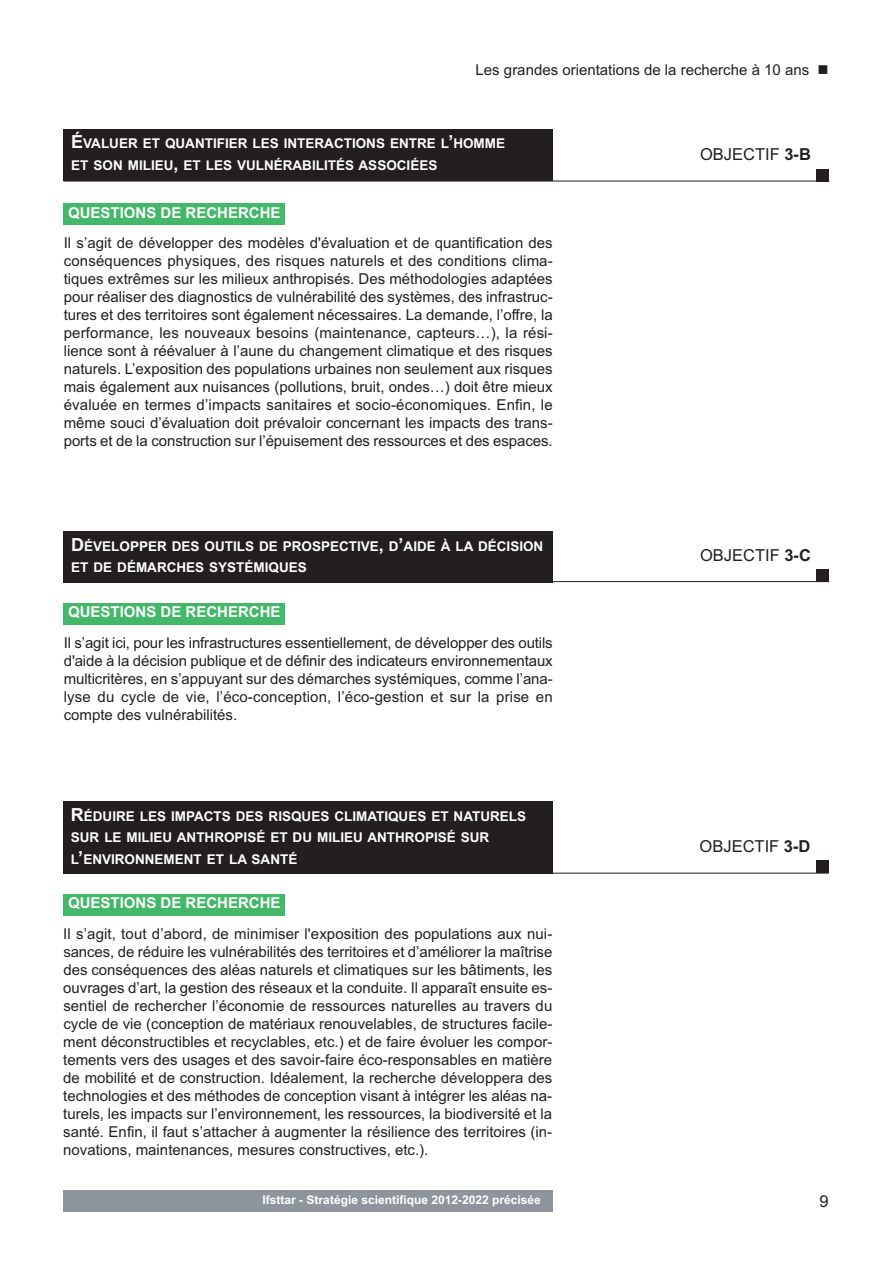
<style>
.page{position:relative;width:893px;height:1263px;background:#fff}
.page>*{position:absolute;margin:0;border:0;box-sizing:border-box;transform-origin:0 0}
.t1{font:16.5px "Arial";color:#231f20}
.t2{font:15px/18px "Arial";color:#231f20;text-align:justify}
.t3{font:700 15px "Arial";color:#fff}
.t4{font:700 13.5px/21.6px "Arial";color:#fff}
.t5{font:700 12px "Arial";color:#fff}
.s1{font-size:18px}
.s2{font-weight:700}
</style>
<div class="page">
<div style="left:64px;top:1191px;width:489px;height:21px;background:#8f959d"></div>
<hr style="left:64px;top:181px;width:765px;height:1px;background:#231f20">
<div style="left:816px;top:169px;width:13px;height:13px;background:#231f20"></div>
<div style="left:64px;top:129px;width:489px;height:51px;background:#231f20"></div>
<hr style="left:64px;top:581px;width:765px;height:1px;background:#231f20">
<div style="left:816px;top:569px;width:13px;height:13px;background:#231f20"></div>
<div style="left:64px;top:531px;width:489px;height:51px;background:#231f20"></div>
<hr style="left:63px;top:873px;width:766px;height:1px;background:#231f20">
<div style="left:816px;top:860px;width:13px;height:13px;background:#231f20"></div>
<div style="left:63px;top:802px;width:489px;height:72px;background:#231f20"></div>
<div style="left:64px;top:203px;width:221px;height:21px;background:#44b869"></div>
<div style="left:64px;top:603px;width:221px;height:21px;background:#44b869"></div>
<div style="left:64px;top:894px;width:221px;height:21px;background:#44b869"></div>
<p class="t2" style="left:476px;top:61px;width:355px">Les grandes orientations de la recherche à 10 ans ■</p>
<p class="t4" style="left:71px;top:133px;width:435px"><span class="s1">É</span>VALUER ET QUANTIFIER LES INTERACTIONS ENTRE L<span class="s1">’</span>HOMME<br>ET SON MILIEU<span class="s1">,</span> ET LES VULNÉRABILITÉS ASSOCIÉES</p>
<p class="t3" style="left:68px;top:204px;width:214px">QUESTIONS DE RECHERCHE</p>
<p class="t2" style="left:64px;top:234px;width:490px">Il s’agit de développer des modèles d'évaluation et de quantification des conséquences physiques, des risques naturels et des conditions clima&shy;tiques extrêmes sur les milieux anthropisés. Des méthodologies adaptées pour réaliser des diagnostics de vulnérabilité des systèmes, des infrastruc&shy;tures et des territoires sont également nécessaires. La demande, l’offre, la performance, les nouveaux besoins (maintenance, capteurs…), la rési&shy;lience sont à réévaluer à l’aune du changement climatique et des risques naturels. L’exposition des populations urbaines non seulement aux risques mais également aux nuisances (pollutions, bruit, ondes…) doit être mieux évaluée en termes d’impacts sanitaires et socio-économiques. enfin, le même souci d’évaluation doit prévaloir concernant les impacts des trans&shy;ports et de la construction sur l’épuisement des ressources et des espaces.</p>
<p class="t4" style="left:71px;top:535px;width:474px"><span class="s1">D</span>ÉVELOPPER DES OUTILS DE PROSPECTIVE<span class="s1">,</span> D<span class="s1">’</span>AIDE À LA DÉCISION<br>ET DE DÉMARCHES SYSTÉMIQUES</p>
<p class="t3" style="left:68px;top:603px;width:214px">QUESTIONS DE RECHERCHE</p>
<p class="t2" style="left:64px;top:634px;width:490px">Il s’agit ici, pour les infrastructures essentiellement, de développer des outils d'aide à la décision publique et de définir des indicateurs environnementaux multicritères, en s’appuyant sur des démarches systémiques, comme l’ana&shy;lyse du cycle de vie, l’éco-conception, l’éco-gestion et sur la prise en compte des vulnérabilités.</p>
<p class="t4" style="left:71px;top:805px;width:457px"><span class="s1">R</span>ÉDUIRE LES IMPACTS DES RISQUES CLIMATIQUES ET NATURELS<br>SUR LE MILIEU ANTHROPISÉ ET DU MILIEU ANTHROPISÉ SUR<br>L<span class="s1">’</span>ENVIRONNEMENT ET LA SANTÉ</p>
<p class="t3" style="left:68px;top:894px;width:214px">QUESTIONS DE RECHERCHE</p>
<p class="t2" style="left:63px;top:925px;width:491px">Il s’agit, tout d’abord, de minimiser l'exposition des populations aux nui&shy;sances, de réduire les vulnérabilités des territoires et d’améliorer la maîtrise des conséquences des aléas naturels et climatiques sur les bâtiments, les ouvrages d’art, la gestion des réseaux et la conduite. Il apparaît ensuite es&shy;sentiel de rechercher l’économie de ressources naturelles au travers du cycle de vie (conception de matériaux renouvelables, de structures facile&shy;ment déconstructibles et recyclables, etc.) et de faire évoluer les compor&shy;tements vers des usages et des savoir-faire éco-responsables en matière de mobilité et de construction. Idéalement, la recherche développera des technologies et des méthodes de conception visant à intégrer les aléas na&shy;turels, les impacts sur l’environnement, les ressources, la biodiversité et la santé. enfin, il faut s’attacher à augmenter la résilience des territoires (in&shy;novations, maintenances, mesures constructives, etc.).</p>
<p class="t1" style="left:700px;top:144px;width:112px">ObjeCtIf <span class="s2">3-B</span></p>
<p class="t1" style="left:700px;top:545px;width:112px">ObjeCtIf <span class="s2">3-C</span></p>
<p class="t1" style="left:700px;top:836px;width:112px">ObjeCtIf <span class="s2">3-D</span></p>
<p class="t5" style="left:263px;top:1193px;width:280px">Ifsttar - Stratégie scientifique 2012-2022 précisée</p>
<p class="t1" style="left:820px;top:1191px;width:11px">9</p>
</div>
